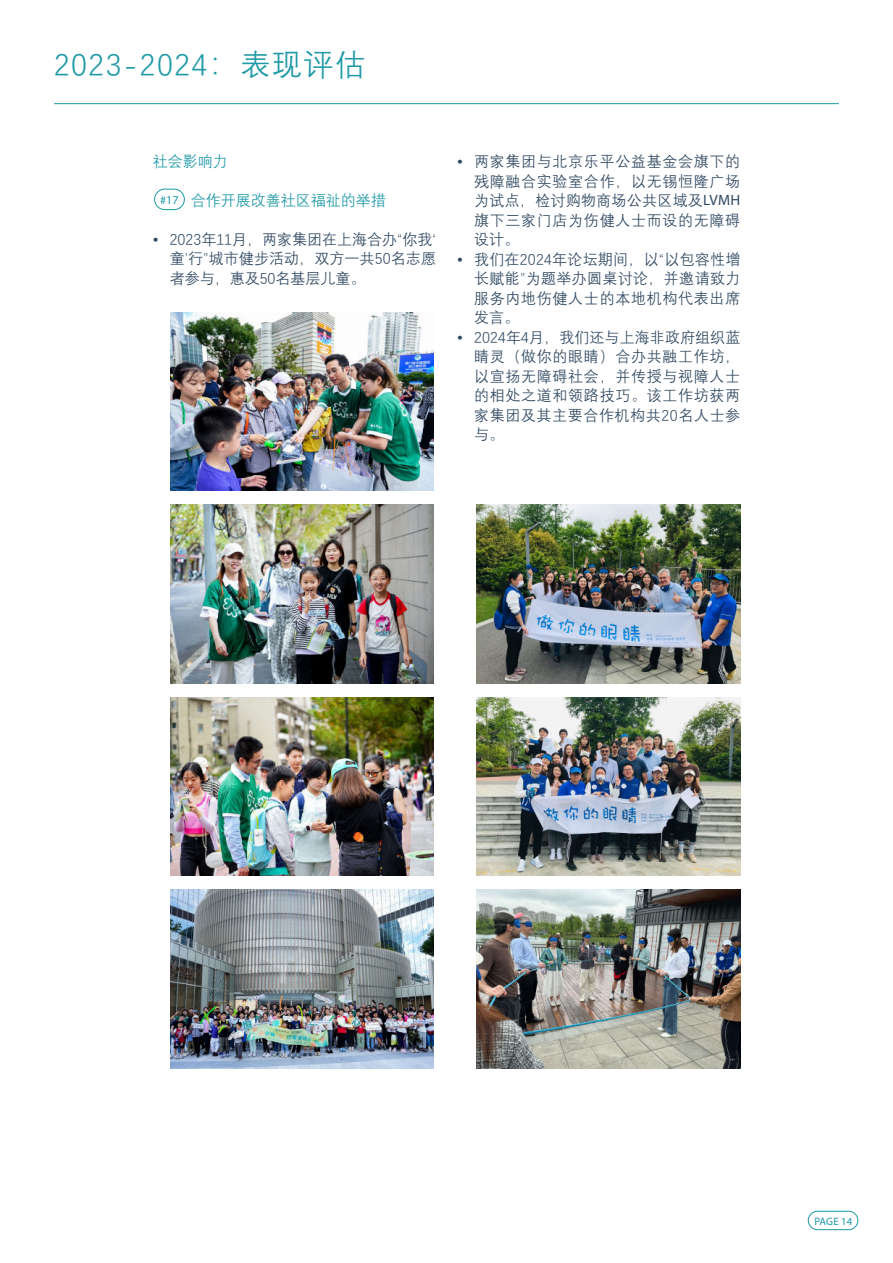
<style>
.page{position:relative;width:893px;height:1263px;background:#fff}
.page>*{position:absolute;margin:0;border:0;box-sizing:border-box;transform-origin:0 0}
.t1{font:30px "Deng Xian";letter-spacing:.05em;color:#1d99a7}
.t2{font:15px/19.5px "Deng Xian";letter-spacing:.04em;color:#2f4861;text-align:justify}
.t3{font:15px "Deng Xian";color:#1d99a7}
.t4{font:10.8px "Myriad Pro";letter-spacing:.005em;color:#1d99a7}
.s1{font-family:"Myriad Pro";font-size:12px}
.s2{font-family:"Myriad Pro"}
</style>
<div class="page">
<div style="left:808px;top:1211px;width:50px;height:19px;border:1px solid #1d99a7;border-radius:9px"></div>
<hr style="left:54px;top:103px;width:785px;height:1px;background:#1d99a7">
<div style="left:154px;top:189px;width:31px;height:21px;border:1px solid #1d99a7;border-radius:10px"></div>
<img style="left:170px;top:312px;width:264px;height:179px">
<img style="left:170px;top:505px;width:264px;height:178px">
<img style="left:170px;top:889px;width:264px;height:179px">
<img style="left:170px;top:697px;width:264px;height:179px">
<img style="left:477px;top:697px;width:263px;height:179px">
<img style="left:477px;top:889px;width:263px;height:179px">
<img style="left:477px;top:505px;width:263px;height:178px">
<h1 class="t1" style="left:54px;top:46px;width:312px">2023-2024：表现评估</h1>
<p class="t3" style="left:153px;top:151px;width:76px">社会影响力</p>
<p class="t3" style="left:160px;top:190px;width:227px"><span class="s1">#17</span> 合作开展改善社区福祉的举措</p>
<p class="t2" style="left:170px;top:229px;width:268px;text-indent:-17px">• 2023年11月，两家集团在上海合办“你我‘童’行”城市健步活动，双方一共50名志愿者参与，惠及50名基层儿童。</p>
<p class="t2" style="left:474px;top:151px;width:268px;text-indent:-17px">• 两家集团与北京乐平公益基金会旗下的残障融合实验室合作，以无锡恒隆广场为试点，检讨购物商场公共区域及<span class="s2">LVMH</span>旗下三家门店为伤健人士而设的无障碍设计。</p>
<p class="t2" style="left:474px;top:249px;width:268px;text-indent:-17px">• 我们在2024年论坛期间，以“以包容性增长赋能”为题举办圆桌讨论，并邀请致力服务内地伤健人士的本地机构代表出席发言。</p>
<p class="t2" style="left:474px;top:327px;width:268px;text-indent:-17px">• 2024年4月，我们还与上海非政府组织蓝睛灵（做你的眼睛）合办共融工作坊，以宣扬无障碍社会，并传授与视障人士的相处之道和领路技巧。该工作坊获两家集团及其主要合作机构共20名人士参与。</p>
<p class="t4" style="left:815px;top:1217px;width:39px">PAGE 14</p>
</div>
